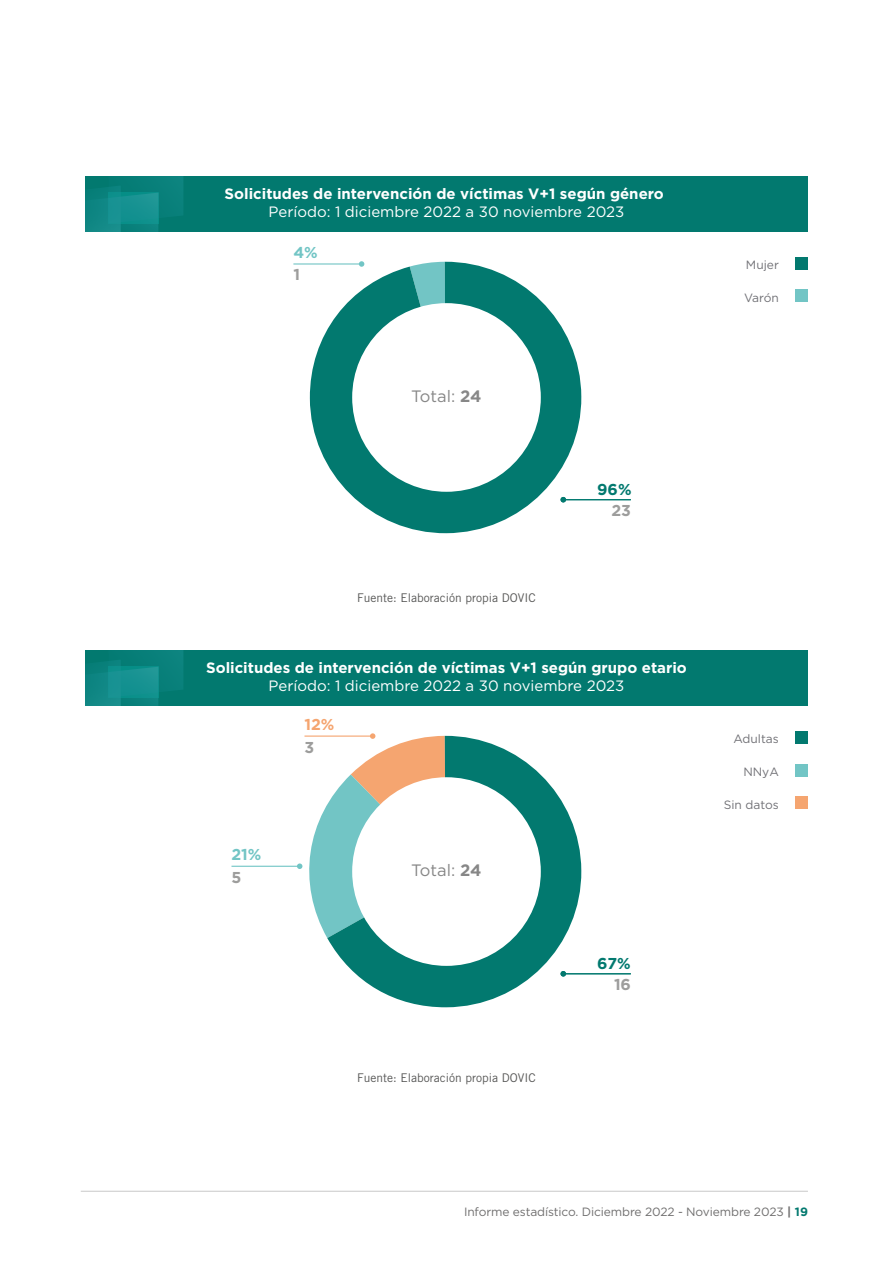
<style>
.page{position:relative;width:893px;height:1263px;background:#fff}
.page>*{position:absolute;margin:0;border:0;box-sizing:border-box;transform-origin:0 0}
.t1{font:16.5px "Gotham";color:#878787}
.t2{font:700 15.75px "Gotham";color:#9d9d9c}
.t3{font:700 15.75px "Gotham";color:#02796f}
.t4{font:700 15.75px "Gotham";color:#72c5c5}
.t5{font:700 15.75px "Gotham";color:#f5a570}
.t6{font:700 15px "Gotham";color:#fff}
.t7{font:15px "Gotham";color:#fff}
.t8{font:12px "Trade Gothic LT Std";color:#575756}
.t9{font:12px "Gotham";letter-spacing:-.01em;color:#706f6f}
.t10{font:12px "Gotham";color:#717176}
.s1{font-weight:700}
.s2{font-weight:700;color:#03796f}
</style>
<div class="page">
<hr style="left:81px;top:1191px;width:727px;height:1px;background:#c8c8c8">
<div style="left:85px;top:176px;width:723px;height:55px;background:#02796f"></div>
<svg style="left:309px;top:261px;width:273px;height:273px;fill:#02796f"></svg>
<div style="left:352px;top:303px;width:189px;height:189px;background:#fff;border-radius:50%"></div>
<hr style="left:563px;top:499px;width:68px;height:1px;background:#02796f">
<svg style="left:560px;top:497px;width:6px;height:5px"></svg>
<div style="left:795px;top:257px;width:12px;height:12px;background:#02796f"></div>
<div style="left:795px;top:290px;width:12px;height:12px;background:#72c5c5"></div>
<hr style="left:293px;top:263px;width:69px;height:2px;background:#72c5c5">
<svg style="left:359px;top:261px;width:5px;height:6px"></svg>
<svg style="left:85px;top:176px;width:98px;height:55px"></svg>
<div style="left:85px;top:650px;width:723px;height:55px;background:#02796f"></div>
<svg style="left:327px;top:735px;width:255px;height:272px;fill:#02796f"></svg>
<div style="left:352px;top:777px;width:189px;height:189px;background:#fff;border-radius:50%"></div>
<hr style="left:563px;top:973px;width:68px;height:1px;background:#02796f">
<svg style="left:560px;top:971px;width:6px;height:5px"></svg>
<div style="left:795px;top:731px;width:12px;height:12px;background:#02796f"></div>
<div style="left:795px;top:764px;width:12px;height:12px;background:#72c5c5"></div>
<div style="left:795px;top:797px;width:12px;height:12px;background:#f5a570"></div>
<hr style="left:231px;top:866px;width:69px;height:1px;background:#72c5c5">
<svg style="left:296px;top:733px;width:150px;height:205px"></svg>
<svg style="left:85px;top:650px;width:98px;height:55px"></svg>
<p class="t6" style="left:225px;top:184px;width:441px">Solicitudes de intervención de víctimas V+1 según género</p>
<p class="t7" style="left:269px;top:202px;width:357px">Período: 1 diciembre 2022 a 30 noviembre 2023</p>
<p class="t4" style="left:293px;top:242px;width:26px">4%</p>
<p class="t2" style="left:293px;top:264px;width:8px">1</p>
<p class="t1" style="left:411px;top:385px;width:72px">Total: <span class="s1">24</span></p>
<p class="t8" style="left:357px;top:591px;width:180px">Fuente: Elaboración propia DOVIC</p>
<p class="t3" style="left:597px;top:479px;width:36px">96%</p>
<p class="t2" style="left:612px;top:500px;width:21px">23</p>
<p class="t6" style="left:206px;top:658px;width:482px">Solicitudes de intervención de víctimas V+1 según grupo etario</p>
<p class="t7" style="left:269px;top:676px;width:357px">Período: 1 diciembre 2022 a 30 noviembre 2023</p>
<p class="t4" style="left:231px;top:844px;width:32px">21%</p>
<p class="t2" style="left:231px;top:867px;width:11px">5</p>
<p class="t5" style="left:304px;top:714px;width:32px">12%</p>
<p class="t2" style="left:304px;top:736px;width:11px">3</p>
<p class="t1" style="left:411px;top:859px;width:72px">Total: <span class="s1">24</span></p>
<p class="t8" style="left:357px;top:1071px;width:180px">Fuente: Elaboración propia DOVIC</p>
<p class="t3" style="left:597px;top:953px;width:35px">67%</p>
<p class="t2" style="left:614px;top:974px;width:18px">16</p>
<p class="t10" style="left:746px;top:257px;width:34px">Mujer</p>
<p class="t10" style="left:744px;top:290px;width:36px">Varón</p>
<p class="t10" style="left:733px;top:731px;width:47px">Adultas</p>
<p class="t10" style="left:743px;top:764px;width:37px">NNyA</p>
<p class="t10" style="left:724px;top:797px;width:57px">Sin datos</p>
<p class="t9" style="left:464px;top:1204px;width:345px">Informe estadístico. Diciembre 2022 - Noviembre 2023 <span class="s1">|</span> <span class="s2">19</span></p>
</div>
